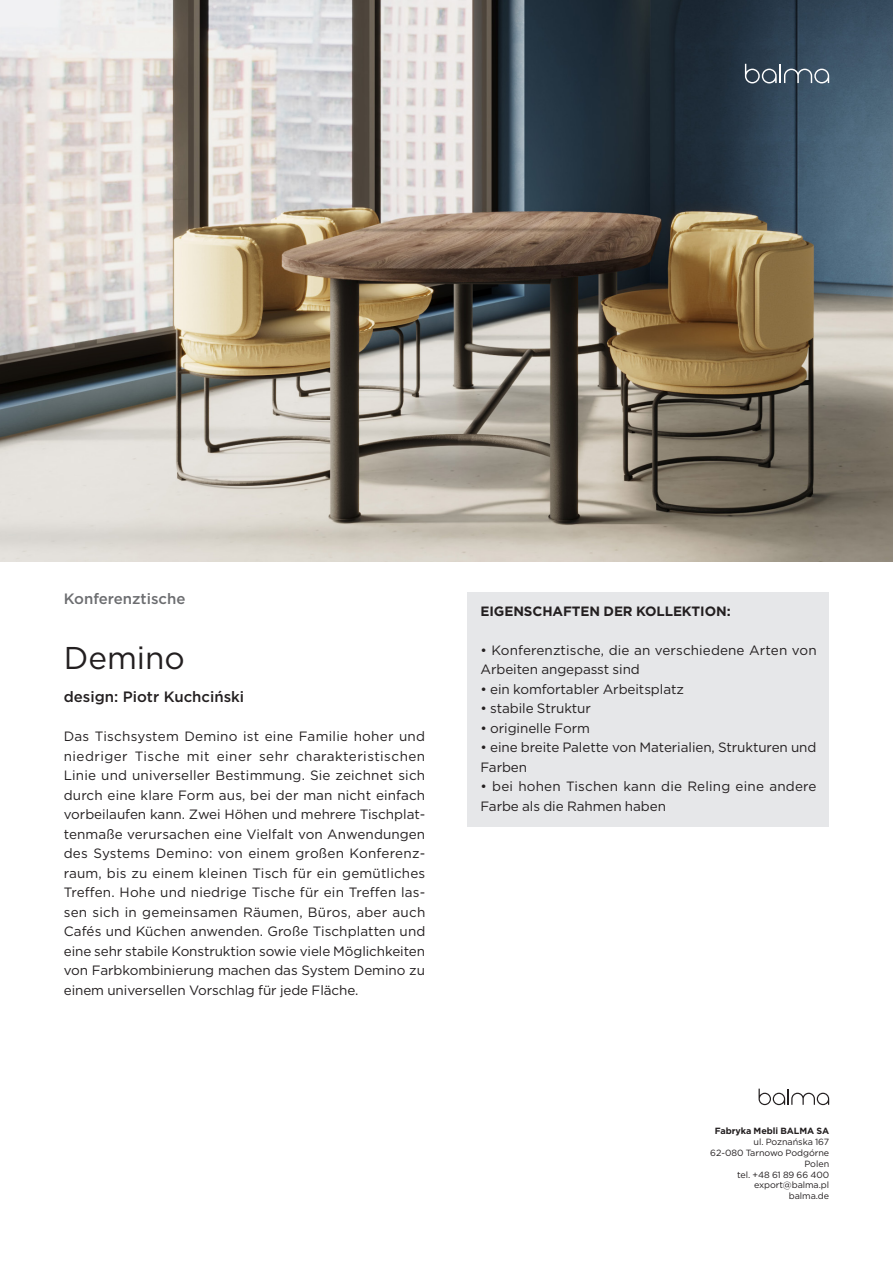
<style>
.page{position:relative;width:893px;height:1263px;background:#fff}
.page>*{position:absolute;margin:0;border:0;box-sizing:border-box;transform-origin:0 0}
.nag_1{font:31.5px "Gotham";color:#231f20}
.nag2{font:500 15px "Gotham";color:#231f20}
.nag2-2{font:500 15px "Gotham";color:#6c6d70}
.Styl_akapitowy_1{font:13.5px/19.5px "Gotham";letter-spacing:-.005em;color:#231f20}
.Styl_akapitowy_1-2{font:13.5px/19.5px "Gotham";letter-spacing:.015em;color:#231f20}
.Styl_akapitowy_1-3{font:700 13.5px "Gotham";letter-spacing:-.005em;color:#231f20}
.Styl_akapitowy_2{font:9px "Gotham";letter-spacing:-.005em;color:#231f20}
.Styl_akapitowy_2-2{font:700 9px "Gotham";letter-spacing:-.005em;color:#231f20}
</style>
<div class="page">
<img style="left:0;top:0;width:893px;height:561px">
<div style="left:468px;top:592px;width:361px;height:235px;background:#e6e7e9"></div>
<svg style="left:759px;top:1089px;width:70px;height:16px"></svg>
<svg style="left:745px;top:64px;width:84px;height:19px;background:#5b6b7a"></svg>
<p class="nag2-2" style="left:64px;top:589px;width:123px">Konferenztische</p>
<p class="nag_1" style="left:64px;top:638px;width:123px">Demino</p>
<p class="nag2" style="left:64px;top:686px;width:182px">design: Piotr Kuchciński</p>
<p class="Styl_akapitowy_1" style="left:64px;top:726px;width:363px;text-align:justify">Das Tischsystem Demino ist eine Familie hoher und niedriger Tische mit einer sehr charakteristischen Linie und universeller Bestimmung. Sie zeichnet sich durch eine klare Form aus, bei der man nicht einfach vorbeilaufen kann. Zwei Höhen und mehrere Tischplat&shy;tenmaße verursachen eine Vielfalt von Anwendungen des Systems Demino: von einem großen Konferenz&shy;raum, bis zu einem kleinen Tisch für ein gemütliches Treffen. Hohe und niedrige Tische für ein Treffen las&shy;sen sich in gemeinsamen Räumen, Büros, aber auch Cafés und Küchen anwenden. Große Tischplatten und eine sehr stabile Konstruktion sowie viele Möglichkeiten von Farbkombinierung machen das System Demino zu einem universellen Vorschlag für jede Fläche.</p>
<p class="Styl_akapitowy_1-3" style="left:480px;top:602px;width:252px">EIGENSCHAFTEN DER KOLLEKTION:</p>
<p class="Styl_akapitowy_1" style="left:480px;top:640px;width:338px">• Konferenztische, die an verschiedene Arten von<br>Arbeiten angepasst sind</p>
<p class="Styl_akapitowy_1" style="left:480px;top:679px;width:205px">• ein komfortabler Arbeitsplatz</p>
<p class="Styl_akapitowy_1" style="left:480px;top:698px;width:112px">• stabile Struktur</p>
<p class="Styl_akapitowy_1" style="left:480px;top:718px;width:111px">• originelle Form</p>
<p class="Styl_akapitowy_1" style="left:480px;top:737px;width:337px">• eine breite Palette von Materialien, Strukturen und<br>Farben</p>
<p class="Styl_akapitowy_1-2" style="left:480px;top:776px;width:338px">• bei hohen Tischen kann die Reling eine andere<br>Farbe als die Rahmen haben</p>
<p class="Styl_akapitowy_2-2" style="left:715px;top:1125px;width:116px">Fabryka Mebli BALMA SA</p>
<p class="Styl_akapitowy_2" style="left:753px;top:1136px;width:77px">ul. Poznańska 167</p>
<p class="Styl_akapitowy_2" style="left:710px;top:1147px;width:120px">62-080 Tarnowo Podgórne</p>
<p class="Styl_akapitowy_2" style="left:804px;top:1158px;width:26px">Polen</p>
<p class="Styl_akapitowy_2" style="left:737px;top:1169px;width:94px">tel. +48 61 89 66 400</p>
<p class="Styl_akapitowy_2" style="left:754px;top:1179px;width:77px">export@balma.pl</p>
<p class="Styl_akapitowy_2" style="left:789px;top:1190px;width:42px">balma.de</p>
</div>
